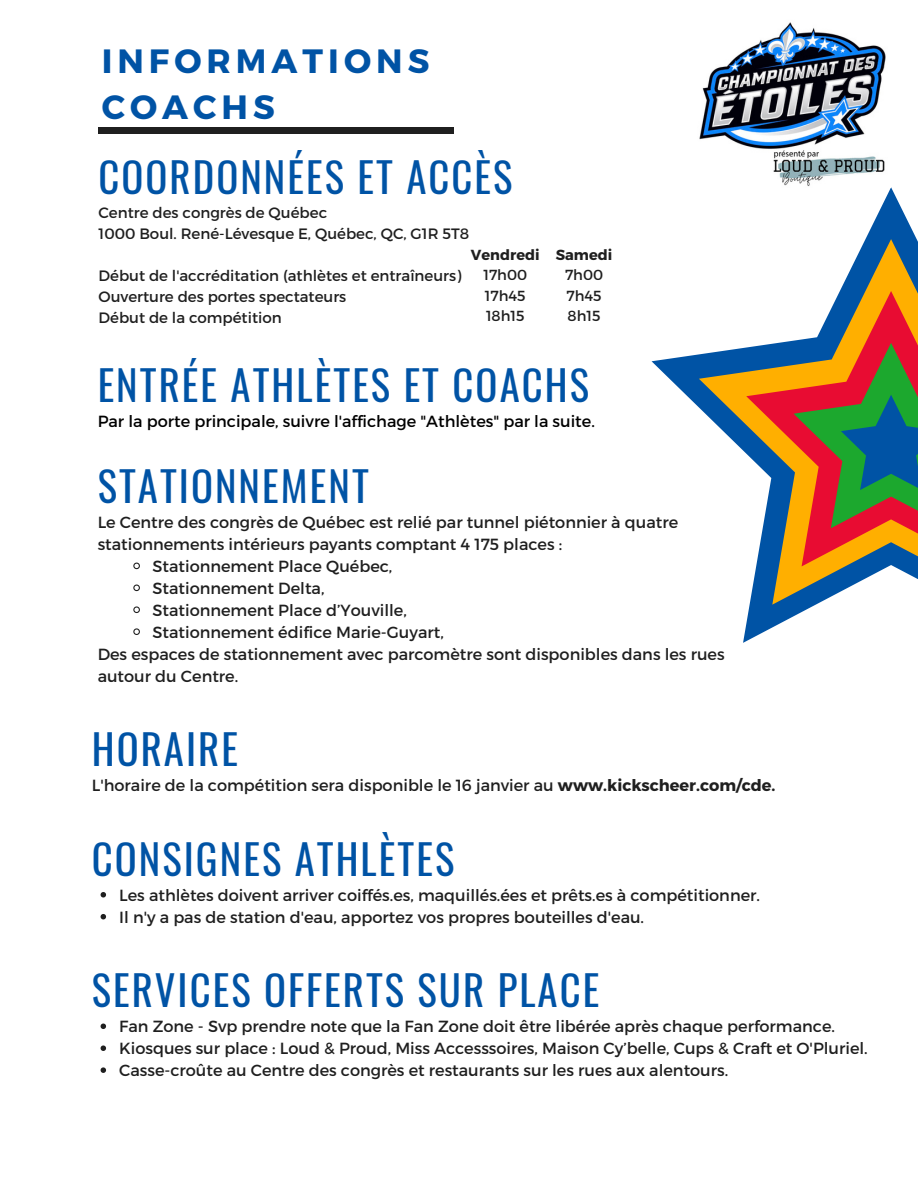
<style>
.page{position:relative;width:918px;height:1188px;background:#fff}
.page>*{position:absolute;margin:0;border:0;box-sizing:border-box;transform-origin:0 0}
.t1{font:40.8px "Oswald";letter-spacing:.05em;color:#0053a5}
.t2{font:700 33.75px/46px "Montserrat";letter-spacing:.15em;color:#0053a5}
.t3{font:16.2px/21.9px "Montserrat";color:#1f1f1f}
.t4{font:16.2px "Montserrat";color:#000}
.t5{font:15px "Montserrat";color:#1f1f1f}
.t6{font:14.55px "Montserrat";color:#1f1f1f}
.t7{font:700 14.55px "Montserrat";color:#1f1f1f}
.s1{font-weight:700}
</style>
<div class="page">
<div style="left:99px;top:127px;width:355px;height:6px;background:#1f1f1f"></div>
<svg style="left:133px;top:562px;width:7px;height:8px"></svg>
<svg style="left:133px;top:584px;width:7px;height:8px"></svg>
<svg style="left:133px;top:606px;width:7px;height:7px"></svg>
<svg style="left:133px;top:628px;width:7px;height:7px"></svg>
<svg style="left:652px;top:187px;width:265px;height:456px"></svg>
<svg style="left:699px;top:239px;width:219px;height:366px"></svg>
<svg style="left:746px;top:291px;width:172px;height:275px"></svg>
<svg style="left:794px;top:343px;width:124px;height:185px;background:#796640"></svg>
<svg style="left:101px;top:892px;width:5px;height:6px"></svg>
<svg style="left:101px;top:914px;width:5px;height:5px"></svg>
<svg style="left:101px;top:1024px;width:5px;height:5px"></svg>
<svg style="left:101px;top:1045px;width:5px;height:6px"></svg>
<svg style="left:101px;top:1067px;width:5px;height:6px"></svg>
<img style="left:699px;top:22px;width:187px;height:164px">
<p class="t2" style="left:102px;top:36px;width:329px">INFORMATIONS<br>COACHS</p>
<p class="t1" style="left:99px;top:146px;width:416px">COORDONNÉES ET ACCÈS</p>
<p class="t5" style="left:99px;top:203px;width:230px">Centre des congrès de Québec</p>
<p class="t5" style="left:99px;top:224px;width:372px">1000 Boul. René-Lévesque E, Québec, QC, G1R 5T8</p>
<p class="t5" style="left:99px;top:266px;width:364px">Début de l'accréditation (athlètes et entraîneurs)</p>
<p class="t5" style="left:99px;top:287px;width:249px">Ouverture des portes spectateurs</p>
<p class="t5" style="left:99px;top:307px;width:185px">Début de la compétition</p>
<p class="t7" style="left:471px;top:246px;width:70px">Vendredi</p>
<p class="t6" style="left:483px;top:266px;width:45px">17h00</p>
<p class="t6" style="left:485px;top:286px;width:42px">17h45</p>
<p class="t6" style="left:486px;top:306px;width:40px">18h15</p>
<p class="t7" style="left:556px;top:246px;width:58px">Samedi</p>
<p class="t6" style="left:565px;top:266px;width:40px">7h00</p>
<p class="t6" style="left:566px;top:286px;width:37px">7h45</p>
<p class="t6" style="left:568px;top:306px;width:34px">8h15</p>
<p class="t1" style="left:98px;top:353px;width:493px">ENTRÉE ATHLÈTES ET COACHS</p>
<p class="t4" style="left:98px;top:411px;width:499px">Par la porte principale, suivre l'affichage "Athlètes" par la suite.</p>
<p class="t1" style="left:98px;top:454px;width:273px">STATIONNEMENT</p>
<p class="t3" style="left:98px;top:510px;width:582px">Le Centre des congrès de Québec est relié par tunnel piétonnier à quatre stationnements intérieurs payants comptant 4 175 places :</p>
<p class="t3" style="left:153px;top:554px;width:241px">Stationnement Place Québec,</p>
<p class="t3" style="left:153px;top:576px;width:173px">Stationnement Delta,</p>
<p class="t3" style="left:153px;top:598px;width:256px">Stationnement Place d’Youville,</p>
<p class="t3" style="left:153px;top:620px;width:293px">Stationnement édifice Marie-Guyart,</p>
<p class="t3" style="left:98px;top:642px;width:628px">Des espaces de stationnement avec parcomètre sont disponibles dans les rues autour du Centre.</p>
<p class="t1" style="left:92px;top:717px;width:148px">HORAIRE</p>
<p class="t3" style="left:92px;top:774px;width:685px">L'horaire de la compétition sera disponible le 16 janvier au <span class="s1">www.kickscheer.com/cde.</span></p>
<p class="t1" style="left:92px;top:827px;width:364px">CONSIGNES ATHLÈTES</p>
<p class="t3" style="left:119px;top:883px;width:642px">Les athlètes doivent arriver coiffés.es, maquillés.ées et prêts.es à compétitionner.</p>
<p class="t3" style="left:119px;top:905px;width:526px">Il n'y a pas de station d'eau, apportez vos propres bouteilles d'eau.</p>
<p class="t1" style="left:92px;top:958px;width:509px">SERVICES OFFERTS SUR PLACE</p>
<p class="t3" style="left:119px;top:1015px;width:717px">Fan Zone - Svp prendre note que la Fan Zone doit être libérée après chaque performance.</p>
<p class="t3" style="left:119px;top:1037px;width:750px">Kiosques sur place : Loud &amp; Proud, Miss Accesssoires, Maison Cy’belle, Cups &amp; Craft et O'Pluriel.</p>
<p class="t3" style="left:119px;top:1059px;width:611px">Casse-croûte au Centre des congrès et restaurants sur les rues aux alentours.</p>
</div>
